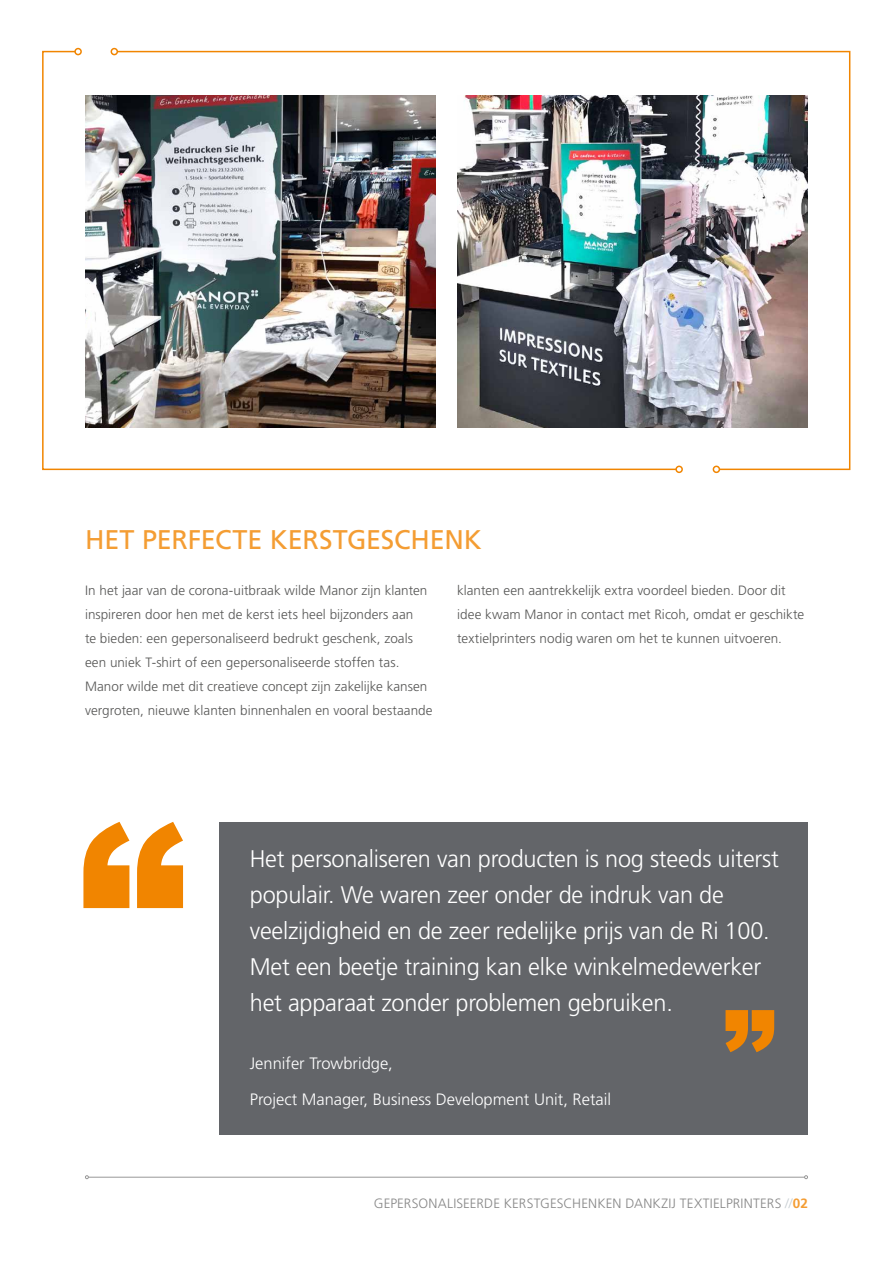
<style>
.page{position:relative;width:893px;height:1263px;background:#fff}
.page>*{position:absolute;margin:0;border:0;box-sizing:border-box;transform-origin:0 0}
.t1{font:27px "Frutiger LT Std";letter-spacing:-.005em;color:#f49d33}
.t2{font:300 24px/36px "Frutiger LT Std";letter-spacing:-.01em;color:#fff}
.t3{font:300 16.5px/36px "Frutiger LT Std";color:#fff}
.t4{font:300 13.5px/24px "Frutiger LT Std";letter-spacing:.005em;color:#575756}
.t5{font:300 13.5px "Frutiger LT Std";letter-spacing:.015em;color:#878787}
.s1{color:#c7ced2}
.s2{font-weight:700;color:#f49d33}
</style>
<div class="page">
<div style="left:220px;top:822px;width:588px;height:312px;background:#636569"></div>
<svg style="left:725px;top:1010px;width:49px;height:42px"></svg>
<svg style="left:83px;top:822px;width:100px;height:86px"></svg>
<svg style="left:42px;top:50px;width:74px;height:421px"></svg>
<div style="left:74px;top:48px;width:8px;height:7px;border:2px solid #f18500;border-radius:50%"></div>
<div style="left:675px;top:466px;width:8px;height:7px;border:2px solid #f18500;border-radius:50%"></div>
<img style="left:116px;top:50px;width:735px;height:421px">
<div style="left:713px;top:466px;width:7px;height:7px;border:2px solid #f18500;border-radius:50%"></div>
<div style="left:111px;top:48px;width:7px;height:7px;border:2px solid #f18500;border-radius:50%"></div>
<hr style="left:88px;top:1177px;width:716px;height:1px;background:#878787">
<svg style="left:85px;top:1175px;width:4px;height:4px"></svg>
<svg style="left:804px;top:1175px;width:4px;height:4px"></svg>
<h1 class="t1" style="left:85px;top:523px;width:398px">HET PERFECTE KERSTGESCHENK</h1>
<p class="t4" style="left:85px;top:578px;width:349px">In het jaar van de corona-uitbraak wilde Manor zijn klanten inspireren door hen met de kerst iets heel bijzonders aan<br>te bieden: een gepersonaliseerd bedrukt geschenk, zoals een uniek T-shirt of een gepersonaliseerde stoffen tas.<br>Manor wilde met dit creatieve concept zijn zakelijke kansen vergroten, nieuwe klanten binnenhalen en vooral bestaande</p>
<p class="t4" style="left:457px;top:578px;width:349px">klanten een aantrekkelijk extra voordeel bieden. Door dit idee kwam Manor in contact met Ricoh, omdat er geschikte textielprinters nodig waren om het te kunnen uitvoeren.</p>
<p class="t2" style="left:250px;top:841px;width:531px">Het personaliseren van producten is nog steeds uiterst populair. We waren zeer onder de indruk van de veelzijdigheid en de zeer redelijke prijs van de Ri 100.<br>Met een beetje training kan elke winkelmedewerker het apparaat zonder problemen gebruiken.</p>
<p class="t3" style="left:250px;top:1045px;width:363px">Jennifer Trowbridge,<br>Project Manager, Business Development Unit, Retail</p>
<p class="t5" style="left:374px;top:1195px;width:435px">GEPERSONALISEERDE KERSTGESCHENKEN DANKZIJ TEXTIELPRINTERS <span class="s1">//</span><span class="s2">02</span></p>
</div>
